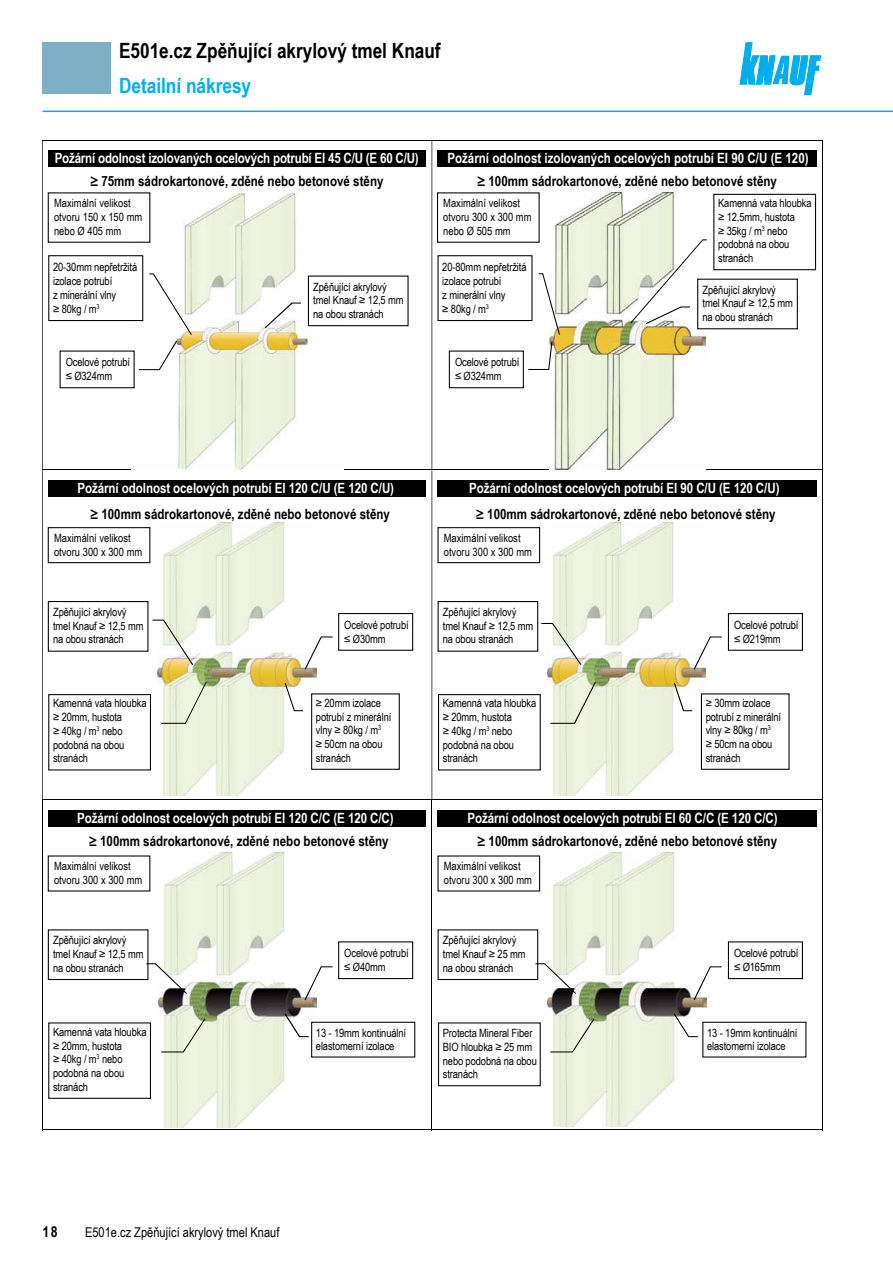
<style>
.page{position:relative;width:893px;height:1263px;background:#fff}
.page>*{position:absolute;margin:0;border:0;box-sizing:border-box;transform-origin:0 0}
.t1{font:700 21px "Arial Narrow";color:#000}
.t2{font:700 21px "Arial Narrow";color:#00aeef}
.t3{font:700 15px "Arial Narrow";color:#000}
.t4{font:700 14.1px "Arial Narrow";letter-spacing:-.005em;color:#fff}
.t5{font:700 14.1px "Arial Narrow";color:#000}
.t6{font:13.5px "Arial Narrow";color:#000}
.t7{font:11.4px/13.6px "Arial Narrow";letter-spacing:-.01em;color:#000}
</style>
<div class="page">
<div style="left:43px;top:43px;width:68px;height:51px;background:#7cafc6"></div>
<svg style="left:740px;top:43px;width:81px;height:52px"></svg>
<hr style="left:43px;top:111px;width:850px;height:1px;background:#00aeef">
<div style="left:48px;top:150px;width:378px;height:16px;background:#000"></div>
<div style="left:437px;top:150px;width:380px;height:16px;background:#000"></div>
<hr style="left:42px;top:140px;width:780px;height:1px;background:#000">
<hr style="left:42px;top:140px;width:1px;height:330px;background:#000">
<hr style="left:432px;top:140px;width:1px;height:330px;background:#000">
<hr style="left:822px;top:140px;width:1px;height:330px;background:#000">
<div style="left:48px;top:480px;width:378px;height:16px;background:#000"></div>
<div style="left:437px;top:480px;width:380px;height:16px;background:#000"></div>
<hr style="left:42px;top:470px;width:780px;height:1px;background:#000">
<hr style="left:42px;top:470px;width:1px;height:329px;background:#000">
<hr style="left:432px;top:470px;width:1px;height:329px;background:#000">
<hr style="left:822px;top:470px;width:1px;height:329px;background:#000">
<div style="left:48px;top:810px;width:378px;height:16px;background:#000"></div>
<div style="left:437px;top:810px;width:380px;height:16px;background:#000"></div>
<hr style="left:42px;top:799px;width:780px;height:1px;background:#000">
<hr style="left:42px;top:800px;width:1px;height:330px;background:#000">
<hr style="left:42px;top:1129px;width:390px;height:1px;background:#000">
<hr style="left:432px;top:800px;width:1px;height:330px;background:#000">
<hr style="left:432px;top:1129px;width:390px;height:1px;background:#000">
<hr style="left:822px;top:800px;width:1px;height:330px;background:#000">
<img style="left:131px;top:193px;width:213px;height:276px">
<img style="left:549px;top:193px;width:156px;height:276px">
<img style="left:158px;top:522px;width:158px;height:273px">
<img style="left:547px;top:522px;width:159px;height:273px">
<img style="left:158px;top:852px;width:159px;height:275px">
<img style="left:548px;top:852px;width:158px;height:275px">
<svg style="left:694px;top:966px;width:28px;height:34px"></svg>
<svg style="left:535px;top:963px;width:41px;height:31px"></svg>
<svg style="left:550px;top:1018px;width:44px;height:34px"></svg>
<svg style="left:674px;top:1014px;width:24px;height:23px"></svg>
<svg style="left:305px;top:966px;width:28px;height:34px"></svg>
<svg style="left:146px;top:963px;width:41px;height:31px"></svg>
<svg style="left:161px;top:1018px;width:44px;height:34px"></svg>
<svg style="left:285px;top:1014px;width:24px;height:23px"></svg>
<svg style="left:694px;top:636px;width:28px;height:34px"></svg>
<svg style="left:541px;top:623px;width:40px;height:42px"></svg>
<svg style="left:550px;top:682px;width:46px;height:42px;background:#e1e7d2"></svg>
<svg style="left:674px;top:683px;width:18px;height:28px"></svg>
<svg style="left:305px;top:636px;width:28px;height:34px"></svg>
<svg style="left:152px;top:620px;width:41px;height:45px"></svg>
<svg style="left:161px;top:682px;width:46px;height:42px;background:#e1e8d2"></svg>
<svg style="left:285px;top:683px;width:18px;height:28px"></svg>
<svg style="left:528px;top:342px;width:24px;height:28px"></svg>
<svg style="left:539px;top:273px;width:21px;height:62px"></svg>
<svg style="left:630px;top:239px;width:77px;height:85px"></svg>
<svg style="left:139px;top:273px;width:53px;height:97px"></svg>
<svg style="left:265px;top:303px;width:36px;height:25px"></svg>
<div style="left:48px;top:192px;width:102px;height:51px;border:1px solid #000"></div>
<div style="left:48px;top:527px;width:102px;height:36px;border:1px solid #000"></div>
<div style="left:308px;top:276px;width:101px;height:50px;border:1px solid #000"></div>
<div style="left:60px;top:351px;width:75px;height:37px;border:1px solid #000"></div>
<div style="left:713px;top:194px;width:103px;height:76px;border:1px solid #000"></div>
<div style="left:312px;top:694px;width:87px;height:75px;background:#fff"></div>
<div style="left:311px;top:693px;width:89px;height:77px;border:1px solid #000"></div>
<div style="left:48px;top:601px;width:100px;height:51px;border:1px solid #000"></div>
<div style="left:338px;top:613px;width:75px;height:38px;border:1px solid #000"></div>
<div style="left:48px;top:694px;width:103px;height:76px;border:1px solid #000"></div>
<div style="left:437px;top:527px;width:103px;height:36px;border:1px solid #000"></div>
<div style="left:701px;top:694px;width:88px;height:75px;background:#fff"></div>
<div style="left:701px;top:693px;width:88px;height:77px;border:1px solid #000"></div>
<div style="left:438px;top:601px;width:100px;height:51px;border:1px solid #000"></div>
<div style="left:728px;top:613px;width:75px;height:38px;border:1px solid #000"></div>
<div style="left:438px;top:694px;width:103px;height:76px;border:1px solid #000"></div>
<div style="left:312px;top:1022px;width:103px;height:35px;background:#fff"></div>
<div style="left:311px;top:1022px;width:104px;height:35px;border:1px solid #000"></div>
<div style="left:703px;top:1022px;width:103px;height:35px;background:#fff"></div>
<div style="left:702px;top:1022px;width:104px;height:35px;border:1px solid #000"></div>
<div style="left:48px;top:929px;width:100px;height:51px;border:1px solid #000"></div>
<div style="left:338px;top:941px;width:75px;height:38px;border:1px solid #000"></div>
<div style="left:48px;top:1022px;width:103px;height:77px;border:1px solid #000"></div>
<div style="left:438px;top:929px;width:100px;height:51px;border:1px solid #000"></div>
<div style="left:728px;top:941px;width:75px;height:38px;border:1px solid #000"></div>
<div style="left:438px;top:1022px;width:103px;height:64px;border:1px solid #000"></div>
<div style="left:49px;top:256px;width:94px;height:65px;background:#fff"></div>
<div style="left:48px;top:255px;width:95px;height:66px;border:1px solid #000"></div>
<div style="left:437px;top:192px;width:103px;height:51px;border:1px solid #000"></div>
<div style="left:697px;top:279px;width:101px;height:50px;border:1px solid #000"></div>
<div style="left:449px;top:351px;width:75px;height:37px;border:1px solid #000"></div>
<div style="left:437px;top:255px;width:95px;height:66px;border:1px solid #000"></div>
<h1 class="t1" style="left:119px;top:34px;width:323px">E501e.cz Zpěňující akrylový tmel Knauf</h1>
<h1 class="t2" style="left:119px;top:70px;width:134px">Detailní nákresy</h1>
<p class="t4" style="left:55px;top:148px;width:366px">Požární odolnost izolovaných ocelových potrubí EI 45 C/U (E 60 C/U)</p>
<p class="t4" style="left:447px;top:148px;width:363px">Požární odolnost izolovaných ocelových potrubí EI 90 C/U (E 120)</p>
<p class="t5" style="left:90px;top:170px;width:295px">≥ 75mm sádrokartonové, zděné nebo betonové stěny</p>
<p class="t5" style="left:478px;top:170px;width:301px">≥ 100mm sádrokartonové, zděné nebo betonové stěny</p>
<p class="t7" style="left:54px;top:196px;width:90px">Maximální velikost otvoru 150 x 150 mm nebo Ø 405 mm</p>
<p class="t7" style="left:53px;top:260px;width:86px">20-30mm nepřetržitá izolace potrubí<br>z minerální vlny<br>≥ 80kg / m<sup>3</sup></p>
<p class="t7" style="left:313px;top:279px;width:92px">Zpěňující akrylový tmel Knauf ≥ 12,5 mm na obou stranách</p>
<p class="t7" style="left:443px;top:196px;width:90px">Maximální velikost otvoru 300 x 300 mm nebo Ø 505 mm</p>
<p class="t7" style="left:442px;top:260px;width:86px">20-80mm nepřetržitá izolace potrubí<br>z minerální vlny<br>≥ 80kg / m<sup>3</sup></p>
<p class="t7" style="left:718px;top:196px;width:95px">Kamenná vata hloubka ≥ 12,5mm, hustota<br>≥ 35kg / m<sup>3</sup> nebo podobná na obou stranách</p>
<p class="t7" style="left:702px;top:282px;width:92px">Zpěňující akrylový tmel Knauf ≥ 12,5 mm na obou stranách</p>
<p class="t7" style="left:66px;top:355px;width:66px">Ocelové potrubí ≤ Ø324mm</p>
<p class="t7" style="left:455px;top:355px;width:66px">Ocelové potrubí ≤ Ø324mm</p>
<p class="t4" style="left:77px;top:477px;width:318px">Požární odolnost ocelových potrubí EI 120 C/U (E 120 C/U)</p>
<p class="t4" style="left:469px;top:477px;width:312px">Požární odolnost ocelových potrubí EI 90 C/U (E 120 C/U)</p>
<p class="t5" style="left:90px;top:503px;width:301px">≥ 100mm sádrokartonové, zděné nebo betonové stěny</p>
<p class="t5" style="left:476px;top:503px;width:301px">≥ 100mm sádrokartonové, zděné nebo betonové stěny</p>
<p class="t7" style="left:54px;top:531px;width:90px">Maximální velikost otvoru 300 x 300 mm</p>
<p class="t7" style="left:444px;top:531px;width:90px">Maximální velikost otvoru 300 x 300 mm</p>
<p class="t7" style="left:53px;top:605px;width:92px">Zpěňující akrylový tmel Knauf ≥ 12,5 mm na obou stranách</p>
<p class="t7" style="left:344px;top:618px;width:66px">Ocelové potrubí ≤ Ø30mm</p>
<p class="t7" style="left:443px;top:605px;width:92px">Zpěňující akrylový tmel Knauf ≥ 12,5 mm na obou stranách</p>
<p class="t7" style="left:734px;top:618px;width:66px">Ocelové potrubí ≤ Ø219mm</p>
<p class="t7" style="left:53px;top:696px;width:95px">Kamenná vata hloubka ≥ 20mm, hustota<br>≥ 40kg / m<sup>3</sup> nebo podobná na obou stranách</p>
<p class="t7" style="left:316px;top:695px;width:77px">≥ 20mm izolace potrubí z minerální vlny ≥ 80kg / m<sup>3<br></sup>≥ 50cm na obou stranách</p>
<p class="t7" style="left:443px;top:696px;width:95px">Kamenná vata hloubka ≥ 20mm, hustota<br>≥ 40kg / m<sup>3</sup> nebo podobná na obou stranách</p>
<p class="t7" style="left:706px;top:695px;width:77px">≥ 30mm izolace potrubí z minerální vlny ≥ 80kg / m<sup>3<br></sup>≥ 50cm na obou stranách</p>
<p class="t4" style="left:77px;top:807px;width:318px">Požární odolnost ocelových potrubí EI 120 C/C (E 120 C/C)</p>
<p class="t4" style="left:467px;top:807px;width:312px">Požární odolnost ocelových potrubí EI 60 C/C (E 120 C/C)</p>
<p class="t5" style="left:89px;top:831px;width:301px">≥ 100mm sádrokartonové, zděné nebo betonové stěny</p>
<p class="t5" style="left:478px;top:831px;width:301px">≥ 100mm sádrokartonové, zděné nebo betonové stěny</p>
<p class="t7" style="left:54px;top:859px;width:90px">Maximální velikost otvoru 300 x 300 mm</p>
<p class="t7" style="left:444px;top:859px;width:90px">Maximální velikost otvoru 300 x 300 mm</p>
<p class="t7" style="left:53px;top:933px;width:92px">Zpěňující akrylový tmel Knauf ≥ 12,5 mm na obou stranách</p>
<p class="t7" style="left:344px;top:946px;width:66px">Ocelové potrubí ≤ Ø40mm</p>
<p class="t7" style="left:443px;top:933px;width:84px">Zpěňující akrylový tmel Knauf ≥ 25 mm na obou stranách</p>
<p class="t7" style="left:734px;top:946px;width:66px">Ocelové potrubí ≤ Ø165mm</p>
<p class="t7" style="left:53px;top:1024px;width:95px">Kamenná vata hloubka ≥ 20mm, hustota<br>≥ 40kg / m<sup>3</sup> nebo podobná na obou stranách</p>
<p class="t7" style="left:316px;top:1025px;width:92px">13 - 19mm kontinuální elastomerní izolace</p>
<p class="t7" style="left:707px;top:1025px;width:92px">13 - 19mm kontinuální elastomerní izolace</p>
<p class="t7" style="left:443px;top:1026px;width:96px">Protecta Mineral Fiber<br>BIO hloubka ≥ 25 mm nebo podobná na obou stranách</p>
<h2 class="t3" style="left:43px;top:1221px;width:17px">18</h2>
<p class="t6" style="left:85px;top:1223px;width:196px">E501e.cz Zpěňující akrylový tmel Knauf</p>
</div>
